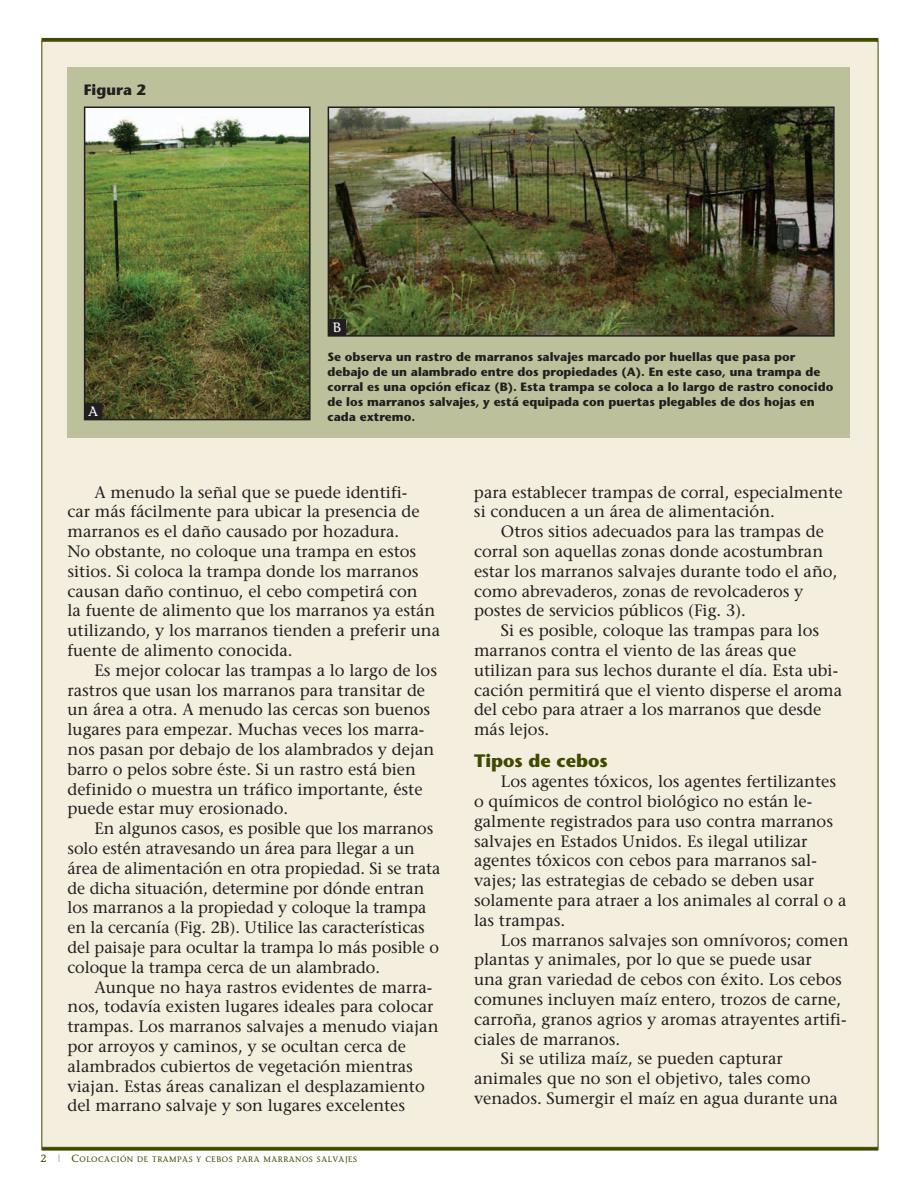
<style>
.page{position:relative;width:918px;height:1188px;background:#fff}
.page>*{position:absolute;margin:0;border:0;box-sizing:border-box;transform-origin:0 0}
.subheds_12_pt_Stone{font:700 18px "Stone Sans";color:#3e4a00}
.body_text_NO_CAPS__1{font:16.5px/19.8px "Stone Serif";color:#231f20}
.t1{font:700 15px "Stone Sans";color:#231f20}
.t2{font:13.5px "Stone Informal";color:#fff}
.photo_CAPTIONS_8pt_s{font:700 12px/15px "Stone Sans";color:#231f20}
.t3{font:7.8px "Stone Informal";letter-spacing:.065em;color:#3e4a00}
.s1{font-size:10.5px}
.s2{font-size:10.5px;color:#959c68}
</style>
<div class="page">
<div style="left:41px;top:41px;width:837px;height:1107px;background:#f3eedd;border:1px solid #3e4a00"></div>
<hr style="left:41px;top:1148px;width:837px;height:3px;background:#3e4a00">
<hr style="left:41px;top:38px;width:837px;height:3px;background:#3e4a00">
<div style="left:68px;top:68px;width:782px;height:370px;background:#bcc19c"></div>
<img style="left:331px;top:109px;width:501px;height:225px">
<div style="left:328px;top:106px;width:507px;height:231px;border:2px solid #231f20"></div>
<div style="left:329px;top:319px;width:16px;height:16px;background:#231f20"></div>
<img style="left:87px;top:109px;width:221px;height:308px">
<div style="left:84px;top:106px;width:227px;height:314px;border:2px solid #231f20"></div>
<div style="left:85px;top:403px;width:16px;height:16px;background:#231f20"></div>
<p class="t1" style="left:84px;top:81px;width:64px">Figura 2</p>
<p class="t2" style="left:88px;top:403px;width:12px">A</p>
<p class="t2" style="left:333px;top:319px;width:10px">B</p>
<p class="photo_CAPTIONS_8pt_s" style="left:328px;top:349px;width:507px">Se observa un rastro de marranos salvajes marcado por huellas que pasa por debajo de un alambrado entre dos propiedades (A). En este caso, una trampa de corral es una opción eficaz (B). Esta trampa se coloca a lo largo de rastro conocido de los marranos salvajes, y está equipada con puertas plegables de dos hojas en cada extremo.</p>
<p class="body_text_NO_CAPS__1" style="left:68px;top:482px;width:374px;text-indent:27px">A menudo la señal que se puede identifi-<br>car más fácilmente para ubicar la presencia de marranos es el daño causado por hozadura.<br>No obstante, no coloque una trampa en estos sitios. Si coloca la trampa donde los marranos causan daño continuo, el cebo competirá con<br>la fuente de alimento que los marranos ya están utilizando, y los marranos tienden a preferir una fuente de alimento conocida.</p>
<p class="body_text_NO_CAPS__1" style="left:68px;top:660px;width:371px;text-indent:27px">Es mejor colocar las trampas a lo largo de los rastros que usan los marranos para transitar de un área a otra. A menudo las cercas son buenos lugares para empezar. Muchas veces los marra&shy;nos pasan por debajo de los alambrados y dejan barro o pelos sobre éste. Si un rastro está bien definido o muestra un tráfico importante, éste puede estar muy erosionado.</p>
<p class="body_text_NO_CAPS__1" style="left:68px;top:818px;width:374px;text-indent:27px">En algunos casos, es posible que los marranos solo estén atravesando un área para llegar a un área de alimentación en otra propiedad. Si se trata de dicha situación, determine por dónde entran los marranos a la propiedad y coloque la trampa en la cercanía (Fig. 2B). Utilice las características del paisaje para ocultar la trampa lo más posible o coloque la trampa cerca de un alambrado.</p>
<p class="body_text_NO_CAPS__1" style="left:68px;top:977px;width:373px;text-indent:27px">Aunque no haya rastros evidentes de marra&shy;nos, todavía existen lugares ideales para colocar trampas. Los marranos salvajes a menudo viajan por arroyos y caminos, y se ocultan cerca de alambrados cubiertos de vegetación mientras viajan. Estas áreas canalizan el desplazamiento del marrano salvaje y son lugares excelentes</p>
<p class="t3" style="left:40px;top:1154px;width:318px"><span class="s1">2</span> <span class="s2">|</span> <span class="s1">C</span>OLOCACIÓN DE TRAMPAS Y CEBOS PARA MARRANOS SALVAJES</p>
<p class="body_text_NO_CAPS__1" style="left:474px;top:482px;width:370px">para establecer trampas de corral, especialmente si conducen a un área de alimentación.</p>
<p class="body_text_NO_CAPS__1" style="left:474px;top:521px;width:365px;text-indent:27px">Otros sitios adecuados para las trampas de corral son aquellas zonas donde acostumbran estar los marranos salvajes durante todo el año, como abrevaderos, zonas de revolcaderos y postes de servicios públicos (Fig. 3).</p>
<p class="body_text_NO_CAPS__1" style="left:474px;top:620px;width:370px;text-indent:27px">Si es posible, coloque las trampas para los marranos contra el viento de las áreas que utilizan para sus lechos durante el día. Esta ubi&shy;cación permitirá que el viento disperse el aroma del cebo para atraer a los marranos que desde más lejos.</p>
<p class="subheds_12_pt_Stone" style="left:474px;top:750px;width:135px">Tipos de cebos</p>
<p class="body_text_NO_CAPS__1" style="left:474px;top:771px;width:374px;text-indent:27px">Los agentes tóxicos, los agentes fertilizantes o químicos de control biológico no están le&shy;galmente registrados para uso contra marranos salvajes en Estados Unidos. Es ilegal utilizar agentes tóxicos con cebos para marranos sal&shy;vajes; las estrategias de cebado se deben usar solamente para atraer a los animales al corral o a las trampas.</p>
<p class="body_text_NO_CAPS__1" style="left:474px;top:930px;width:376px;text-indent:27px">Los marranos salvajes son omnívoros; comen plantas y animales, por lo que se puede usar<br>una gran variedad de cebos con éxito. Los cebos comunes incluyen maíz entero, trozos de carne, carroña, granos agrios y aromas atrayentes artifi&shy;ciales de marranos.</p>
<p class="body_text_NO_CAPS__1" style="left:474px;top:1049px;width:365px;text-indent:27px">Si se utiliza maíz, se pueden capturar animales que no son el objetivo, tales como venados. Sumergir el maíz en agua durante una</p>
</div>
